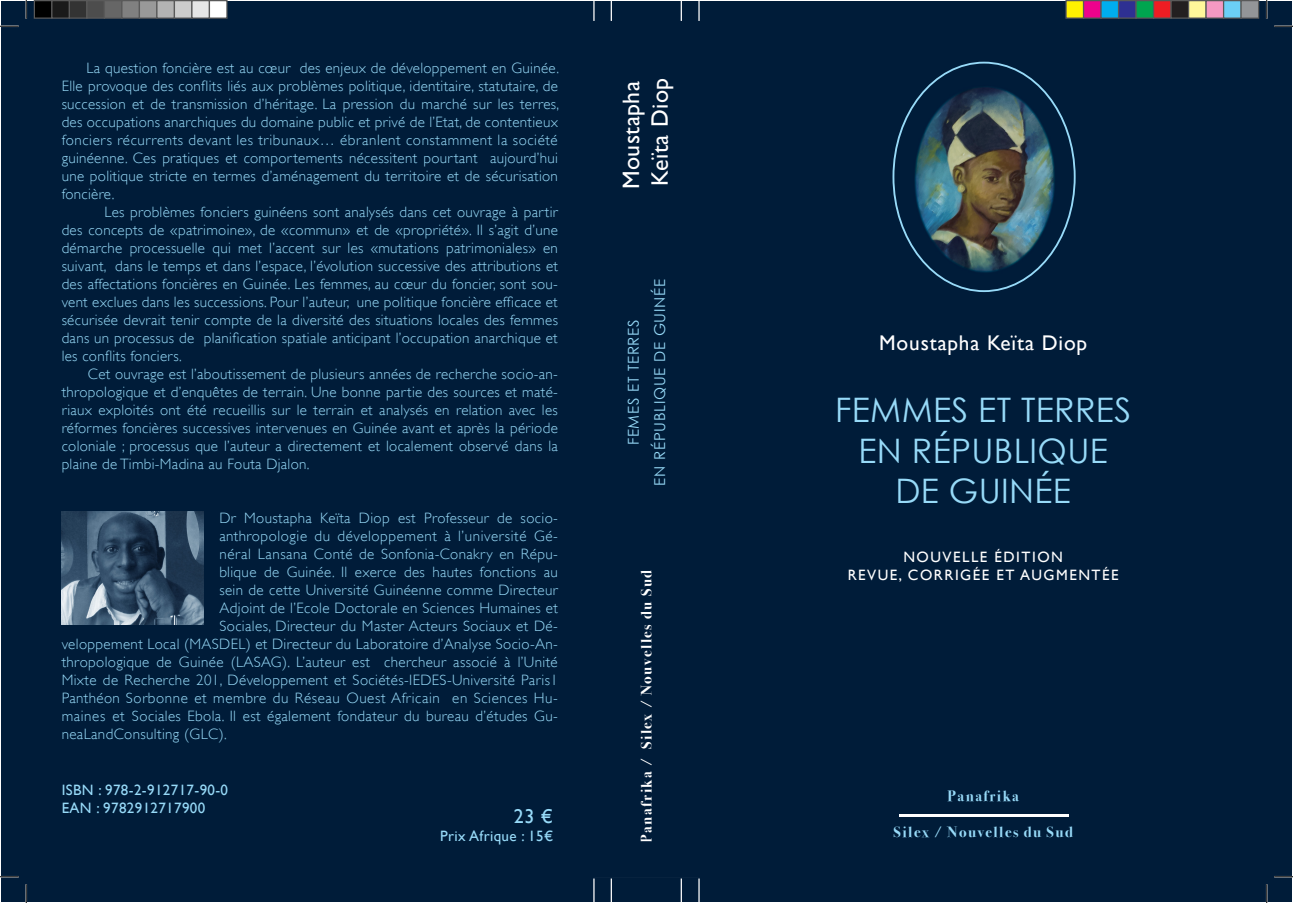
<style>
.page{position:relative;width:1293px;height:903px;background:#fff}
.page>*{position:absolute;margin:0;border:0;box-sizing:border-box;transform-origin:0 0}
.t1{font:33.75px "Century Gothic";letter-spacing:.01em;color:#97daf8}
.t2{font:23.75px "Gill Sans";letter-spacing:.02em;color:#fff}
.t3{font:21.25px "Gill Sans";letter-spacing:.04em;color:#fff}
.t4{font:20px "Gill Sans";color:#97daf8}
.t5{font:300 15px/18px "Gill Sans";letter-spacing:.025em;color:#97daf8;text-align:justify}
.t6{font:15px "Gill Sans";letter-spacing:.025em;color:#97daf8}
.t7{font:15px "Gill Sans";letter-spacing:.1em;color:#fff}
.t8{font:15px "Century Gothic";letter-spacing:.05em;color:#97daf8}
.t9{font:15px "Bodoni Svty Two ITCTT Bold";letter-spacing:.1em;color:#fff}
.t10{font:15px "Bodoni Svty Two ITCTT Bold";letter-spacing:.1em;color:#97daf8}
</style>
<div class="page">
<div style="left:1px;top:1px;width:1290px;height:900px;background:#001c39"></div>
<img style="left:893px;top:63px;width:181px;height:228px">
<hr style="left:899px;top:815px;width:170px;height:2px;background:#fff">
<img style="left:62px;top:512px;width:141px;height:113px">
<div style="left:593px;top:1px;width:106px;height:20px;background:#001c39"></div>
<div style="left:580px;top:21px;width:134px;height:37px;background:#001c39"></div>
<div style="left:593px;top:878px;width:106px;height:23px;background:#001c39"></div>
<div style="left:584px;top:841px;width:134px;height:37px;background:#001c39"></div>
<svg style="left:0;top:25px;width:19px;height:2px"></svg>
<svg style="left:1274px;top:25px;width:19px;height:2px"></svg>
<svg style="left:0;top:876px;width:19px;height:1px"></svg>
<svg style="left:1274px;top:876px;width:19px;height:1px"></svg>
<svg style="left:25px;top:0;width:2px;height:19px"></svg>
<svg style="left:25px;top:884px;width:2px;height:19px"></svg>
<svg style="left:1266px;top:0;width:1px;height:19px"></svg>
<svg style="left:1266px;top:884px;width:1px;height:19px"></svg>
<div style="left:34px;top:1px;width:18px;height:17px;background:#000"></div>
<div style="left:34px;top:0;width:18px;height:19px;border:1px solid #595959"></div>
<div style="left:52px;top:1px;width:17px;height:17px;background:#1a1a1a"></div>
<div style="left:51px;top:0;width:19px;height:19px;border:1px solid #595959"></div>
<div style="left:69px;top:1px;width:18px;height:17px;background:#333"></div>
<div style="left:69px;top:0;width:19px;height:19px;border:1px solid #595959"></div>
<div style="left:87px;top:1px;width:17px;height:17px;background:#4d4d4d"></div>
<div style="left:86px;top:0;width:19px;height:19px;border:1px solid #595959"></div>
<div style="left:104px;top:1px;width:18px;height:17px;background:#666"></div>
<div style="left:104px;top:0;width:18px;height:19px;border:1px solid #595959"></div>
<div style="left:122px;top:1px;width:17px;height:17px;background:#808080"></div>
<div style="left:121px;top:0;width:19px;height:19px;border:1px solid #595959"></div>
<div style="left:139px;top:1px;width:18px;height:17px;background:#999"></div>
<div style="left:139px;top:0;width:19px;height:19px;border:1px solid #595959"></div>
<div style="left:157px;top:1px;width:17px;height:17px;background:#b3b3b3"></div>
<div style="left:156px;top:0;width:19px;height:19px;border:1px solid #595959"></div>
<div style="left:174px;top:1px;width:18px;height:17px;background:#ccc"></div>
<div style="left:174px;top:0;width:18px;height:19px;border:1px solid #595959"></div>
<div style="left:192px;top:1px;width:17px;height:17px;background:#e6e6e6"></div>
<div style="left:191px;top:0;width:19px;height:19px;border:1px solid #595959"></div>
<div style="left:209px;top:1px;width:18px;height:17px;background:#fff"></div>
<div style="left:209px;top:0;width:19px;height:19px;border:1px solid #595959"></div>
<div style="left:1066px;top:1px;width:17px;height:17px;background:#fff101"></div>
<div style="left:1065px;top:0;width:19px;height:19px;border:1px solid #595959"></div>
<div style="left:1083px;top:1px;width:18px;height:17px;background:#ed028c"></div>
<div style="left:1083px;top:0;width:18px;height:19px;border:1px solid #595959"></div>
<div style="left:1101px;top:1px;width:17px;height:17px;background:#00aeef"></div>
<div style="left:1100px;top:0;width:19px;height:19px;border:1px solid #595959"></div>
<div style="left:1118px;top:1px;width:18px;height:17px;background:#2e3092"></div>
<div style="left:1118px;top:0;width:18px;height:19px;border:1px solid #595959"></div>
<div style="left:1136px;top:1px;width:17px;height:17px;background:#00a54f"></div>
<div style="left:1135px;top:0;width:19px;height:19px;border:1px solid #595959"></div>
<div style="left:1153px;top:1px;width:18px;height:17px;background:#ee1d23"></div>
<div style="left:1153px;top:0;width:18px;height:19px;border:1px solid #595959"></div>
<div style="left:1171px;top:1px;width:17px;height:17px;background:#231f20"></div>
<div style="left:1170px;top:0;width:19px;height:19px;border:1px solid #595959"></div>
<div style="left:1188px;top:1px;width:18px;height:17px;background:#fff79a"></div>
<div style="left:1188px;top:0;width:18px;height:19px;border:1px solid #595959"></div>
<div style="left:1206px;top:1px;width:17px;height:17px;background:#f499c2"></div>
<div style="left:1205px;top:0;width:19px;height:19px;border:1px solid #595959"></div>
<div style="left:1223px;top:1px;width:18px;height:17px;background:#6bcff6"></div>
<div style="left:1223px;top:0;width:18px;height:19px;border:1px solid #595959"></div>
<div style="left:1241px;top:1px;width:17px;height:17px;background:#939598"></div>
<div style="left:1240px;top:0;width:19px;height:19px;border:1px solid #595959"></div>
<p class="t5" style="left:62px;top:58px;width:499px;text-indent:25px">La question foncière est au cœur des enjeux de développement en Guinée.<br>Elle provoque des conflits liés aux problèmes politique, identitaire, statutaire, de succession et de transmission d’héritage. La pression du marché sur les terres, des occupations anarchiques du domaine public et privé de l’Etat, de contentieux fonciers récurrents devant les tribunaux… ébranlent constamment la société</p>
<p class="t5" style="left:62px;top:148px;width:498px">guinéenne. Ces pratiques et comportements nécessitent pourtant aujourd’hui une politique stricte en termes d’aménagement du territoire et de sécurisation foncière.</p>
<p class="t5" style="left:62px;top:202px;width:498px;text-indent:43px">Les problèmes fonciers guinéens sont analysés dans cet ouvrage à partir des concepts de «patrimoine», de «commun» et de «propriété». Il s’agit d’une démarche processuelle qui met l’accent sur les «mutations patrimoniales» en suivant, dans le temps et dans l’espace, l’évolution successive des attributions et des affectations foncières en Guinée. Les femmes, au cœur du foncier, sont sou&shy;vent exclues dans les successions. Pour l’auteur, une politique foncière efficace et sécurisée devrait tenir compte de la diversité des situations locales des femmes dans un processus de planification spatiale anticipant l’occupation anarchique et les conflits fonciers.</p>
<p class="t5" style="left:62px;top:364px;width:498px;text-indent:26px">Cet ouvrage est l’aboutissement de plusieurs années de recherche socio-an&shy;thropologique et d’enquêtes de terrain. Une bonne partie des sources et maté&shy;riaux exploités ont été recueillis sur le terrain et analysés en relation avec les réformes foncières successives intervenues en Guinée avant et après la période coloniale ; processus que l’auteur a directement et localement observé dans la plaine de Timbi-Madina au Fouta Djalon.</p>
<p class="t5" style="left:219px;top:508px;width:340px">Dr Moustapha Keïta Diop est Professeur de socio-</p>
<p class="t5" style="left:219px;top:526px;width:340px">anthropologie du développement à l’université Gé-</p>
<p class="t5" style="left:219px;top:544px;width:340px">néral Lansana Conté de Sonfonia-Conakry en Répu-</p>
<p class="t5" style="left:219px;top:562px;width:340px">blique de Guinée. Il exerce des hautes fonctions au</p>
<p class="t5" style="left:219px;top:580px;width:340px">sein de cette Université Guinéenne comme Directeur</p>
<p class="t5" style="left:219px;top:598px;width:340px">Adjoint de l’Ecole Doctorale en Sciences Humaines et</p>
<p class="t5" style="left:219px;top:616px;width:340px">Sociales, Directeur du Master Acteurs Sociaux et Dé-</p>
<p class="t5" style="left:62px;top:634px;width:498px">veloppement Local (MASDEL) et Directeur du Laboratoire d’Analyse Socio-An-</p>
<p class="t5" style="left:62px;top:652px;width:497px">thropologique de Guinée (LASAG). L’auteur est chercheur associé à l’Unité</p>
<p class="t5" style="left:62px;top:670px;width:498px">Mixte de Recherche 201, Développement et Sociétés-IEDES-Université Paris1</p>
<p class="t5" style="left:62px;top:688px;width:498px">Panthéon Sorbonne et membre du Réseau Ouest Africain en Sciences Hu-</p>
<p class="t5" style="left:62px;top:706px;width:498px">maines et Sociales Ebola. Il est également fondateur du bureau d’études Gu-</p>
<p class="t5" style="left:62px;top:724px;width:167px">neaLandConsulting (GLC).</p>
<p class="t6" style="left:62px;top:781px;width:168px">ISBN : 978-2-912717-90-0</p>
<p class="t6" style="left:62px;top:799px;width:145px">EAN : 9782912717900</p>
<p class="t4" style="left:514px;top:805px;width:41px">23 €</p>
<p class="t6" style="left:440px;top:827px;width:114px">Prix Afrique : 15€</p>
<p class="t2" style="left:617px;top:189px;width:110px;rotate:-90deg">Moustapha</p>
<p class="t2" style="left:646px;top:185px;width:109px;rotate:-90deg">Keïta Diop</p>
<p class="t8" style="left:624px;top:445px;width:128px;rotate:-90deg">FEMES ET TERRES</p>
<p class="t8" style="left:650px;top:486px;width:208px;rotate:-90deg">EN RÉPUBLIQUE DE GUINÉE</p>
<p class="t9" style="left:634px;top:843px;width:274px;rotate:-90deg">Panafrika / Silex / Nouvelles du Sud</p>
<p class="t3" style="left:879px;top:330px;width:209px">Moustapha Keïta Diop</p>
<p class="t1" style="left:835px;top:389px;width:297px">FEMMES ET TERRES</p>
<p class="t1" style="left:858px;top:430px;width:251px">EN RÉPUBLIQUE</p>
<p class="t1" style="left:895px;top:470px;width:177px">DE GUINÉE</p>
<p class="t7" style="left:903px;top:548px;width:161px">NOUVELLE ÉDITION</p>
<p class="t7" style="left:847px;top:566px;width:272px">REVUE, CORRIGÉE ET AUGMENTÉE</p>
<p class="t10" style="left:947px;top:784px;width:73px">Panafrika</p>
<p class="t10" style="left:893px;top:820px;width:181px">Silex / Nouvelles du Sud</p>
</div>
